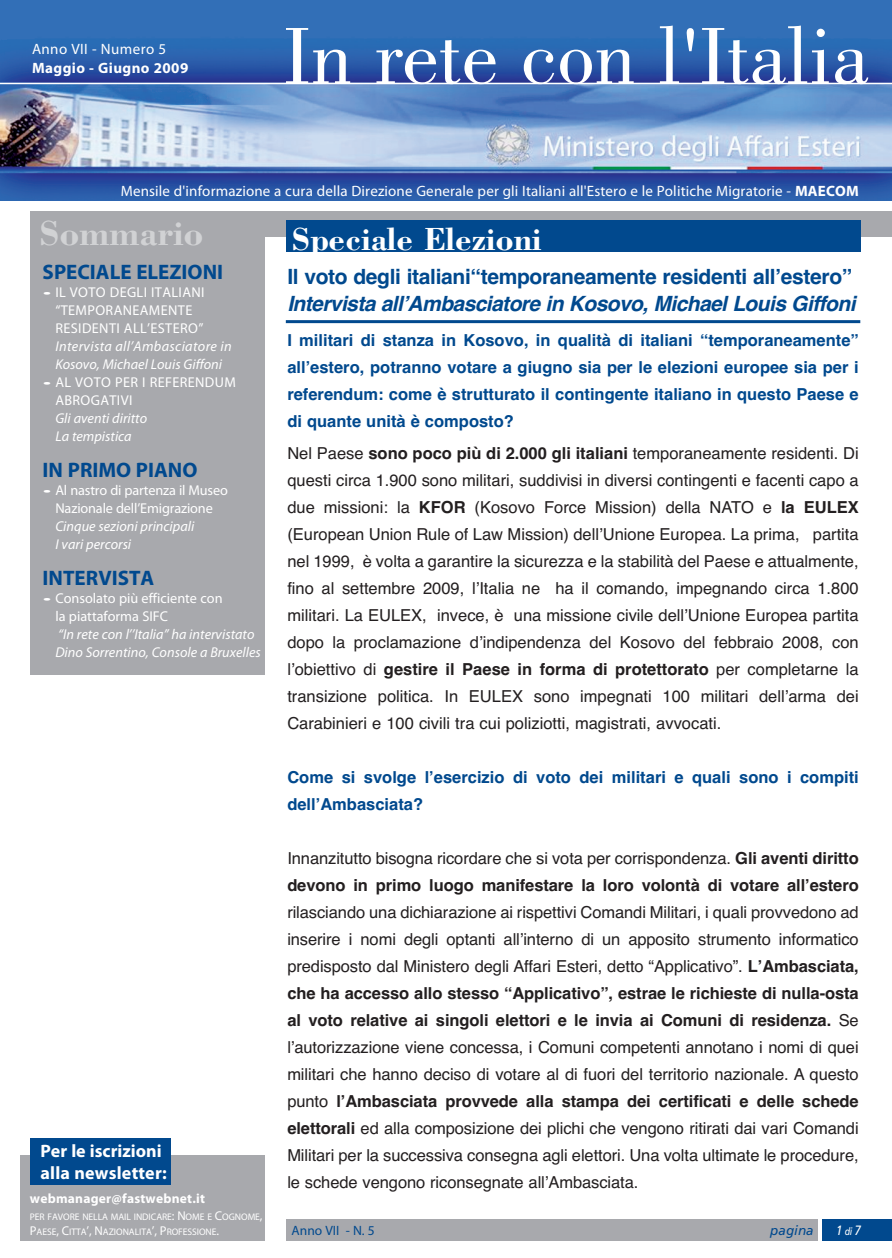
<style>
.page{position:relative;width:892px;height:1258px;background:#fff}
.page>*{position:absolute;margin:0;border:0;box-sizing:border-box;transform-origin:0 0}
.t1{font:82.5px "Bodoni";color:#fff}
.t2{font:700 36px "Bodoni";color:#d1d2d4}
.t3{font:700 33px "Bodoni";color:#fff}
.t4{font:700 21px "Helvetica";letter-spacing:-.015em;color:#01498e}
.t5{font:italic 700 21px "Helvetica";letter-spacing:-.03em;color:#01498e}
.t6{font:700 21px "Myriad Pro";color:#01498e}
.t7{font:700 18px/21.6px "Myriad Pro";letter-spacing:.005em;color:#fff}
.t8{font:16.5px/27px "Helvetica";letter-spacing:-.005em;color:#231f20;text-align:justify}
.t9{font:700 16.5px/27px "Helvetica";color:#01498e}
.t10{font:700 16.5px/27px "Helvetica";letter-spacing:-.005em;color:#231f20}
.t11{font:15px "Myriad Pro";letter-spacing:.01em;color:#fff}
.t12{font:700 15px "Myriad Pro";letter-spacing:.03em;color:#fff}
.t13{font:italic 14.25px/18px "Myriad Pro";color:#fff}
.t14{font:14.25px/18px "Myriad Pro";color:#fff;text-align:center}
.t15{font:14.25px/18px "Myriad Pro";letter-spacing:.025em;color:#fff}
.t16{font:italic 14.25px "Myriad Pro";letter-spacing:.025em;color:#fff}
.t17{font:700 13.5px "Myriad Pro";letter-spacing:.015em;color:#fff}
.t18{font:13.5px "Myriad Pro";color:#01498e}
.t19{font:italic 13.5px "Frutiger";color:#01498e}
.t20{font:italic 13.5px "Frutiger";color:#fff;scale:.85 1}
.t21{font:9.6px/15px "Myriad Pro";letter-spacing:-.005em;color:#fff}
.s1{font-weight:700}
.s2{font-size:12.75px}
.s3{font-weight:400}
.s4{font-size:10.5px}
</style>
<div class="page">
<div style="left:30px;top:211px;width:234px;height:463px;background:#a8a9ad"></div>
<div style="left:30px;top:211px;width:861px;height:26px;background:#a8a9ad"></div>
<div style="left:20px;top:1155px;width:244px;height:85px;background:#a8a9ad"></div>
<hr style="left:286px;top:320px;width:574px;height:3px;background:#01498e">
<img style="left:0;top:0;width:891px;height:201px">
<div style="left:286px;top:1219px;width:531px;height:21px;background:#a8a9ad"></div>
<div style="left:286px;top:220px;width:574px;height:31px;background:#01498e"></div>
<div style="left:821px;top:1219px;width:70px;height:21px;background:#01498e"></div>
<hr style="left:0;top:83px;width:891px;height:1px;background:#fff">
<div style="left:30px;top:1138px;width:141px;height:47px;background:#01498e"></div>
<p class="t11" style="left:32px;top:43px;width:136px">Anno VII - Numero 5</p>
<p class="t12" style="left:32px;top:59px;width:158px">Maggio - Giugno 2009</p>
<h1 class="t1" style="left:283px;top:26px;width:587px">In rete con l'Italia</h1>
<p class="t11" style="left:121px;top:185px;width:739px">Mensile d'informazione a cura della Direzione Generale per gli Italiani all'Estero e le Politiche Migratorie - <span class="s1">MAECOM</span></p>
<h2 class="t2" style="left:40px;top:220px;width:165px">Sommario</h2>
<h3 class="t3" style="left:292px;top:228px;width:251px">Speciale Elezioni</h3>
<p class="t6" style="left:43px;top:260px;width:182px">SPECIALE ELEZIONI</p>
<p class="t15" style="left:55px;top:285px;width:151px;text-indent:-13px"><span class="s1">·</span>IL VOTO DEGLI ITALIANI “TEMPORANEAMENTE<br>RESIDENTI ALL’ESTERO”</p>
<p class="t16" style="left:55px;top:338px;width:178px">Intervista all’Ambasciatore in</p>
<p class="t13" style="left:55px;top:355px;width:168px">Kosovo, Michael Louis Giffoni</p>
<p class="t15" style="left:43px;top:375px;width:195px"><span class="s1">·</span>AL VOTO PER I REFERENDUM</p>
<p class="t15" style="left:55px;top:393px;width:78px">ABROGATIVI</p>
<p class="t13" style="left:55px;top:409px;width:93px">Gli aventi diritto<br>La tempistica</p>
<p class="t6" style="left:43px;top:458px;width:156px">IN PRIMO PIANO</p>
<p class="t14" style="left:43px;top:483px;width:187px"><span class="s1">·</span>Al nastro di partenza il Museo<br>Nazionale dell’Emigrazione</p>
<p class="t13" style="left:55px;top:517px;width:140px">Cinque sezioni principali<br>I vari percorsi</p>
<p class="t6" style="left:43px;top:566px;width:113px">INTERVISTA</p>
<p class="t14" style="left:55px;top:591px;width:169px;text-align:left;text-indent:-13px"><span class="s1">·</span>Consolato più efficiente con la piattaforma SIFC</p>
<p class="t13" style="left:55px;top:625px;width:207px">“In rete con l’’Italia” ha intervistato<br>Dino Sorrentino, Console a Bruxelles</p>
<p class="t7" style="left:40px;top:1140px;width:128px">Per le iscrizioni alla newsletter:</p>
<p class="t17" style="left:30px;top:1190px;width:177px">webmanager@fastwebnet.it</p>
<p class="t21" style="left:30px;top:1209px;width:234px">PER FAVORE NELLA MAIL INDICARE<span class="s2">: N</span>OME E <span class="s2">C</span>OGNOME<span class="s2">,<br>P</span>AESE<span class="s2">, C</span>ITTA<span class="s2">’, N</span>AZIONALITA<span class="s2">’, P</span>ROFESSIONE<span class="s2">.</span></p>
<p class="t4" style="left:287px;top:268px;width:566px">Il voto degli italiani“temporaneamente residenti allʼestero”</p>
<p class="t5" style="left:287px;top:295px;width:569px">Intervista allʼAmbasciatore in Kosovo, Michael Louis Giffoni</p>
<p class="t9" style="left:287px;top:328px;width:573px;text-align:justify">I militari di stanza in Kosovo, in qualità di italiani “temporaneamente” allʼestero, potranno votare a giugno sia per le elezioni europee sia per i referendum: come è strutturato il contingente italiano in questo Paese e di quante unità è composto?</p>
<p class="t8" style="left:287px;top:441px;width:573px">Nel Paese <span class="s1">sono poco più di 2.000 gli italiani</span> temporaneamente residenti. Di questi circa 1.900 sono militari, suddivisi in diversi contingenti e facenti capo a due missioni: la <span class="s1">KFOR</span> (Kosovo Force Mission) della NATO e <span class="s1">la EULEX </span>(European Union Rule of Law Mission) dellʼUnione Europea. La prima, partita nel 1999, è volta a garantire la sicurezza e la stabilità del Paese e attualmente, fino al settembre 2009, lʼItalia ne ha il comando, impegnando circa 1.800 militari. La EULEX, invece, è una missione civile dellʼUnione Europea partita dopo la proclamazione dʼindipendenza del Kosovo del febbraio 2008, con lʼobiettivo di <span class="s1">gestire il Paese in forma di protettorato</span> per completarne la transizione politica. In EULEX sono impegnati 100 militari dellʼarma dei Carabinieri e 100 civili tra cui poliziotti, magistrati, avvocati.</p>
<p class="t9" style="left:287px;top:765px;width:573px">Come si svolge lʼesercizio di voto dei militari e quali sono i compiti dellʼAmbasciata?</p>
<p class="t10" style="left:287px;top:846px;width:573px"><span class="s3">Innanzitutto bisogna ricordare che si vota per corrispondenza.</span> Gli aventi diritto devono in primo luogo manifestare la loro volontà di votare allʼestero</p>
<p class="t8" style="left:287px;top:900px;width:573px">rilasciando una dichiarazione ai rispettivi Comandi Militari, i quali provvedono ad inserire i nomi degli optanti allʼinterno di un apposito strumento informatico predisposto dal Ministero degli Affari Esteri, detto “Applicativo”. <span class="s1">LʼAmbasciata, che ha accesso allo stesso “Applicativo”, estrae le richieste di nulla-osta al voto relative ai singoli elettori e le invia ai Comuni di residenza.</span> Se lʼautorizzazione viene concessa, i Comuni competenti annotano i nomi di quei militari che hanno deciso di votare al di fuori del territorio nazionale. A questo punto <span class="s1">lʼAmbasciata provvede alla stampa dei certificati e delle schede elettorali</span> ed alla composizione dei plichi che vengono ritirati dai vari Comandi Militari per la successiva consegna agli elettori. Una volta ultimate le procedure, le schede vengono riconsegnate allʼAmbasciata.</p>
<p class="t18" style="left:291px;top:1225px;width:85px">Anno VII - N. 5</p>
<p class="t19" style="left:770px;top:1224px;width:45px">pagina</p>
<p class="t20" style="left:835px;top:1224px;width:31px">1 <span class="s4">di</span> 7</p>
</div>
